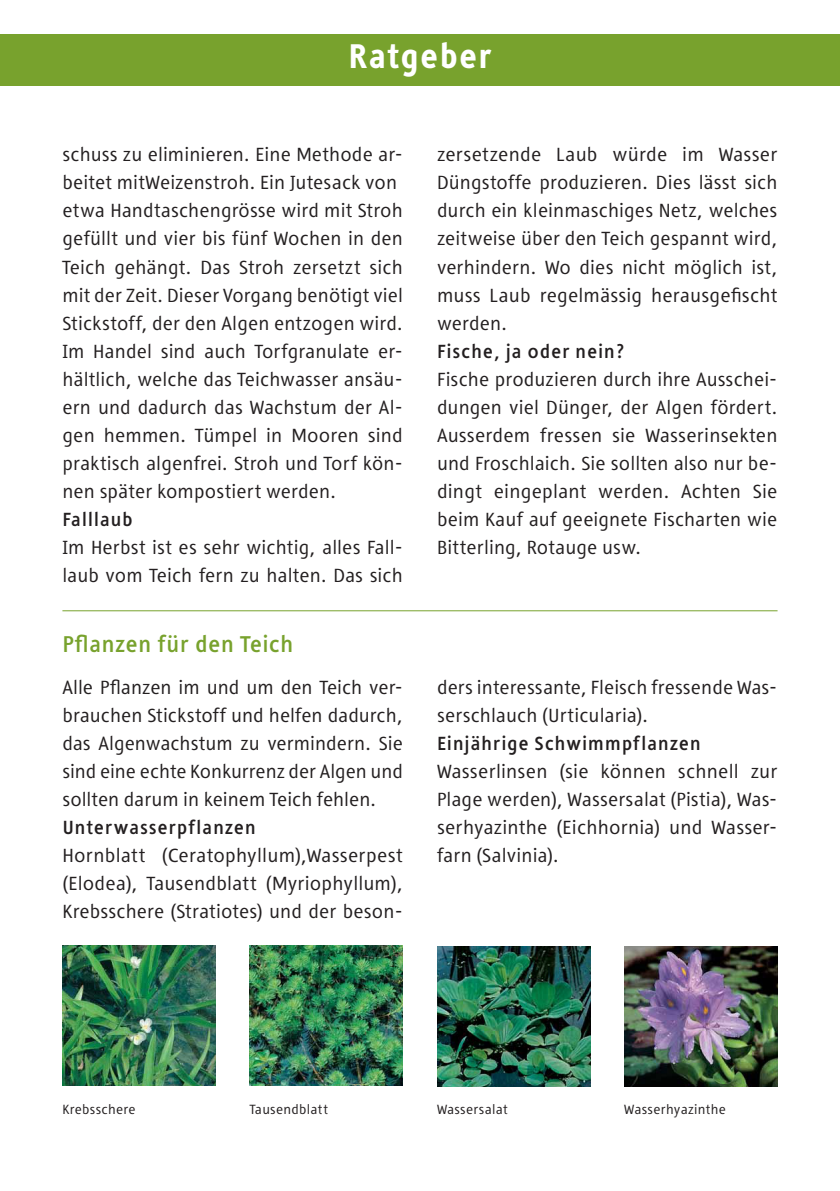
<style>
.page{position:relative;width:840px;height:1191px;background:#fff}
.page>*{position:absolute;margin:0;border:0;box-sizing:border-box;transform-origin:0 0}
._02_Headline{font:900 36px "Tara";letter-spacing:.01em;color:#fff}
._04_Thementitel{font:700 24px "Tara";letter-spacing:.01em;color:#78a22d}
._06_Grundtext{font:20px/28px "Tara";letter-spacing:.005em;color:#231f20;text-align:justify}
._06_Grundtext-2{font:700 20px "Tara";letter-spacing:.03em;color:#231f20}
._05_Legende{font:14px "Tara";letter-spacing:.02em;color:#231f20}
</style>
<div class="page">
<div style="left:0;top:34px;width:839px;height:51px;background:#78a22d"></div>
<img style="left:63px;top:945px;width:152px;height:140px">
<img style="left:249px;top:945px;width:154px;height:140px">
<img style="left:437px;top:946px;width:153px;height:140px">
<img style="left:624px;top:946px;width:153px;height:140px">
<hr style="left:62px;top:610px;width:715px;height:1px;background:#78a22d">
<p class="_02_Headline" style="left:348px;top:37px;width:145px">Ratgeber</p>
<p class="_06_Grundtext" style="left:62px;top:141px;width:342px">schuss zu eliminieren. Eine Methode ar&shy;beitet mitWeizenstroh. Ein Jutesack von</p>
<p class="_06_Grundtext" style="left:62px;top:197px;width:342px">etwa Handtaschengrösse wird mit Stroh gefüllt und vier bis fünf Wochen in den Teich gehängt. Das Stroh zersetzt sich mit der Zeit. Dieser Vorgang benötigt viel Stickstoff, der den Algen entzogen wird.</p>
<p class="_06_Grundtext" style="left:62px;top:337px;width:342px">Im Handel sind auch Torfgranulate er&shy;hältlich, welche das Teichwasser ansäu&shy;ern und dadurch das Wachstum der Al&shy;gen hemmen. Tümpel in Mooren sind praktisch algenfrei. Stroh und Torf kön&shy;nen später kompostiert werden.</p>
<p class="_06_Grundtext-2" style="left:62px;top:508px;width:72px">Falllaub</p>
<p class="_06_Grundtext" style="left:62px;top:533px;width:342px">Im Herbst ist es sehr wichtig, alles Fall&shy;laub vom Teich fern zu halten. Das sich</p>
<p class="_04_Thementitel" style="left:62px;top:630px;width:233px">Pflanzen für den Teich</p>
<p class="_06_Grundtext" style="left:62px;top:673px;width:342px">Alle Pflanzen im und um den Teich ver&shy;brauchen Stickstoff und helfen dadurch, das Algenwachstum zu vermindern. Sie sind eine echte Konkurrenz der Algen und sollten darum in keinem Teich fehlen.</p>
<p class="_06_Grundtext-2" style="left:62px;top:816px;width:195px">Unterwasserpflanzen</p>
<p class="_06_Grundtext" style="left:62px;top:841px;width:342px">Hornblatt (Ceratophyllum),Wasserpest (Elodea), Tausendblatt (Myriophyllum), Krebsschere (Stratiotes) und der beson-</p>
<p class="_06_Grundtext" style="left:437px;top:141px;width:342px">zersetzende Laub würde im Wasser Düngstoffe produzieren. Dies lässt sich durch ein kleinmaschiges Netz, welches zeitweise über den Teich gespannt wird, verhindern. Wo dies nicht möglich ist, muss Laub regelmässig herausgefischt werden.</p>
<p class="_06_Grundtext-2" style="left:437px;top:340px;width:189px">Fische, ja oder nein?</p>
<p class="_06_Grundtext" style="left:437px;top:365px;width:342px">Fische produzieren durch ihre Ausschei&shy;dungen viel Dünger, der Algen fördert.<br>Ausserdem fressen sie Wasserinsekten und Froschlaich. Sie sollten also nur be&shy;dingt eingeplant werden. Achten Sie beim Kauf auf geeignete Fischarten wie Bitterling, Rotauge usw.</p>
<p class="_06_Grundtext" style="left:437px;top:673px;width:342px">ders interessante, Fleisch fressende Was&shy;serschlauch (Urticularia).</p>
<p class="_06_Grundtext-2" style="left:437px;top:732px;width:265px">Einjährige Schwimmpflanzen</p>
<p class="_06_Grundtext" style="left:437px;top:757px;width:342px">Wasserlinsen (sie können schnell zur Plage werden), Wassersalat (Pistia), Was&shy;serhyazinthe (Eichhornia) und Wasser&shy;farn (Salvinia).</p>
<p class="_05_Legende" style="left:62px;top:1101px;width:75px">Krebsschere</p>
<p class="_05_Legende" style="left:249px;top:1101px;width:80px">Tausendblatt</p>
<p class="_05_Legende" style="left:437px;top:1101px;width:72px">Wassersalat</p>
<p class="_05_Legende" style="left:624px;top:1101px;width:103px">Wasserhyazinthe</p>
</div>
